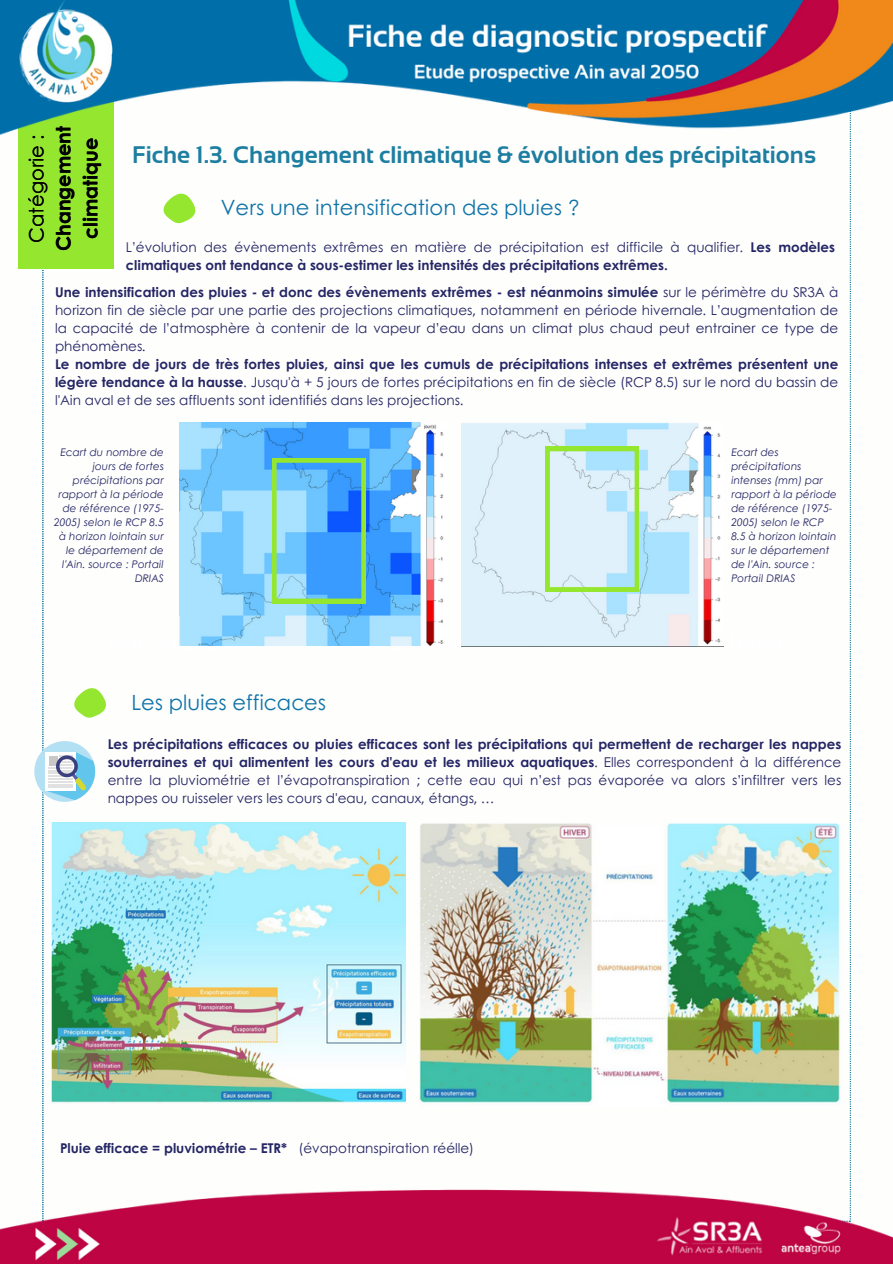
<style>
.page{position:relative;width:893px;height:1264px;background:#fff}
.page>*{position:absolute;margin:0;border:0;box-sizing:border-box;transform-origin:0 0}
.t1{font:700 24px "Sansation";color:#1d7ea1}
.t2{font:21px "Century Gothic";color:#1074a8}
.t3{font:700 19.5px/27px "Century Gothic";color:#000;text-align:center}
.t4{font:13.5px/18px "Century Gothic";color:#242564;text-align:justify}
.t5{font:700 13.5px/18px "Century Gothic";color:#242564}
.t6{font:italic 10.5px/14px "Century Gothic";color:#242564;text-align:right}
.s1{font-weight:400}
.s2{font-weight:700}
</style>
<div class="page">
<img style="left:0;top:0;width:892px;height:1263px">
<svg style="left:161px;top:190px;width:38px;height:35px"></svg>
<img style="left:179px;top:422px;width:267px;height:223px">
<img style="left:461px;top:422px;width:262px;height:224px">
<svg style="left:72px;top:684px;width:38px;height:35px"></svg>
<img style="left:419px;top:822px;width:424px;height:284px">
<img style="left:47px;top:822px;width:359px;height:281px">
<svg style="left:34px;top:741px;width:61px;height:60px"></svg>
<svg style="left:272px;top:458px;width:93px;height:145px;background:#61b6dd"></svg>
<svg style="left:545px;top:447px;width:93px;height:144px;background:#cbecdc"></svg>
<p class="t3" style="left:22px;top:251px;width:127px;rotate:-90deg"><span class="s1">Catégorie :<br></span>Changement climatique</p>
<p class="t1" style="left:132px;top:141px;width:685px">Fiche 1.3. Changement climatique &amp; évolution des précipitations</p>
<p class="t2" style="left:221px;top:192px;width:360px">Vers une intensification des pluies ?</p>
<p class="t5" style="left:126px;top:238px;width:710px"><span class="s1">L’évolution des évènements extrêmes en matière de précipitation est difficile à qualifier.</span> Les modèles climatiques ont tendance à sous-estimer les intensités des précipitations extrêmes.</p>
<p class="t4" style="left:55px;top:282px;width:784px"><span class="s2">Une intensification des pluies - et donc des évènements extrêmes - est néanmoins simulée</span> sur le périmètre du SR3A à horizon fin de siècle par une partie des projections climatiques, notamment en période hivernale. L’augmentation de la capacité de l’atmosphère à contenir de la vapeur d’eau dans un climat plus chaud peut entrainer ce type de phénomènes.</p>
<p class="t4" style="left:55px;top:354px;width:784px"><span class="s2">Le nombre de jours de très fortes pluies, ainsi que les cumuls de précipitations intenses et extrêmes présentent une légère tendance à la hausse</span>. Jusqu'à + 5 jours de fortes précipitations en fin de siècle (RCP 8.5) sur le nord du bassin de l'Ain aval et de ses affluents sont identifiés dans les projections.</p>
<p class="t6" style="left:54px;top:445px;width:111px">Ecart du nombre de jours de fortes précipitations par rapport à la période de référence (1975-<br>2005) selon le RCP 8.5 à horizon lointain sur le département de l'Ain. source : Portail<br>DRIAS</p>
<p class="t6" style="left:731px;top:445px;width:107px;text-align:left">Ecart des précipitations intenses (mm) par rapport à la période de référence (1975-<br>2005) selon le RCP<br>8.5 à horizon lointain sur le département de l'Ain. source :<br>Portail DRIAS</p>
<p class="t2" style="left:132px;top:686px;width:196px">Les pluies efficaces</p>
<p class="t4" style="left:108px;top:734px;width:735px"><span class="s2">Les précipitations efficaces ou pluies efficaces sont les précipitations qui permettent de recharger les nappes souterraines et qui alimentent les cours d'eau et les milieux aquatiques</span>. Elles correspondent à la différence entre la pluviométrie et l’évapotranspiration ; cette eau qui n’est pas évaporée va alors s’infiltrer vers les nappes ou ruisseler vers les cours d'eau, canaux, étangs, …</p>
<p class="t5" style="left:60px;top:1138px;width:415px">Pluie efficace = pluviométrie – ETR* <span class="s1">(évapotranspiration réélle)</span></p>
</div>
